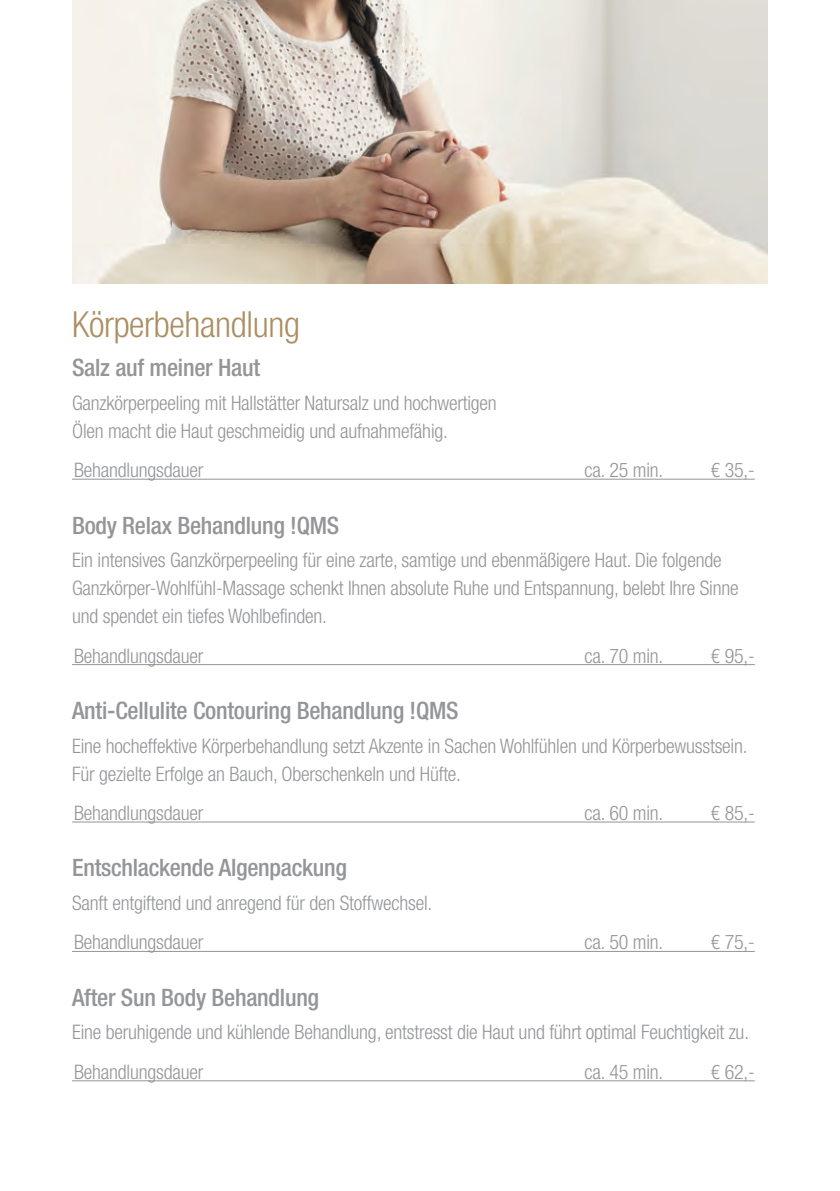
<style>
.page{position:relative;width:840px;height:1191px;background:#fff}
.page>*{position:absolute;margin:0;border:0;box-sizing:border-box;transform-origin:0 0}
.t1{font:300 condensed 36px "Helvetica Neue";letter-spacing:-.01em;color:#ab8f62}
.t2{font:500 condensed 24px "Helvetica Neue";letter-spacing:-.01em;color:#939598}
.t3{font:300 condensed 20px/28px "Helvetica Neue";letter-spacing:-.01em;color:#939598}
</style>
<div class="page">
<hr style="left:72px;top:479px;width:682px;height:1px;background:#939598">
<hr style="left:72px;top:664px;width:682px;height:1px;background:#939598">
<hr style="left:72px;top:821px;width:682px;height:1px;background:#939598">
<hr style="left:72px;top:951px;width:682px;height:1px;background:#939598">
<hr style="left:72px;top:1080px;width:682px;height:1px;background:#939598">
<img style="left:72px;top:0;width:695px;height:283px">
<h1 class="t1" style="left:72px;top:303px;width:229px">Körperbehandlung</h1>
<p class="t2" style="left:72px;top:353px;width:189px">Salz auf meiner Haut</p>
<p class="t3" style="left:72px;top:388px;width:426px">Ganzkörperpeeling mit Hallstätter Natursalz und hochwertigen<br>Ölen macht die Haut geschmeidig und aufnahmefähig.</p>
<p class="t3" style="left:74px;top:456px;width:131px">Behandlungsdauer</p>
<p class="t3" style="left:584px;top:456px;width:80px">ca. 25 min.</p>
<p class="t3" style="left:710px;top:456px;width:46px">€ 35,-</p>
<p class="t2" style="left:72px;top:511px;width:269px">Body Relax Behandlung !QMS</p>
<p class="t3" style="left:72px;top:546px;width:667px">Ein intensives Ganzkörperpeeling für eine zarte, samtige und ebenmäßigere Haut. Die folgende<br>Ganzkörper-Wohlfühl-Massage schenkt Ihnen absolute Ruhe und Entspannung, belebt Ihre Sinne und spendet ein tiefes Wohlbefinden.</p>
<p class="t3" style="left:74px;top:641px;width:131px">Behandlungsdauer</p>
<p class="t3" style="left:584px;top:641px;width:80px">ca. 70 min.</p>
<p class="t3" style="left:710px;top:641px;width:46px">€ 95,-</p>
<p class="t2" style="left:72px;top:696px;width:388px">Anti-Cellulite Contouring Behandlung !QMS</p>
<p class="t3" style="left:72px;top:731px;width:676px">Eine hocheffektive Körperbehandlung setzt Akzente in Sachen Wohlfühlen und Körperbewusstsein.<br>Für gezielte Erfolge an Bauch, Oberschenkeln und Hüfte.</p>
<p class="t3" style="left:74px;top:798px;width:131px">Behandlungsdauer</p>
<p class="t3" style="left:584px;top:798px;width:80px">ca. 60 min.</p>
<p class="t3" style="left:710px;top:798px;width:46px">€ 85,-</p>
<p class="t2" style="left:72px;top:853px;width:276px">Entschlackende Algenpackung</p>
<p class="t3" style="left:72px;top:883px;width:361px;line-height:39.4px">Sanft entgiftend und anregend für den Stoffwechsel.<br>Behandlungsdauer</p>
<p class="t3" style="left:584px;top:928px;width:80px">ca. 50 min.</p>
<p class="t3" style="left:710px;top:928px;width:46px">€ 75,-</p>
<p class="t2" style="left:72px;top:983px;width:248px">After Sun Body Behandlung</p>
<p class="t3" style="left:72px;top:1012px;width:678px;line-height:39.4px">Eine beruhigende und kühlende Behandlung, entstresst die Haut und führt optimal Feuchtigkeit zu.<br>Behandlungsdauer</p>
<p class="t3" style="left:584px;top:1057px;width:80px">ca. 45 min.</p>
<p class="t3" style="left:710px;top:1057px;width:46px">€ 62,-</p>
</div>
